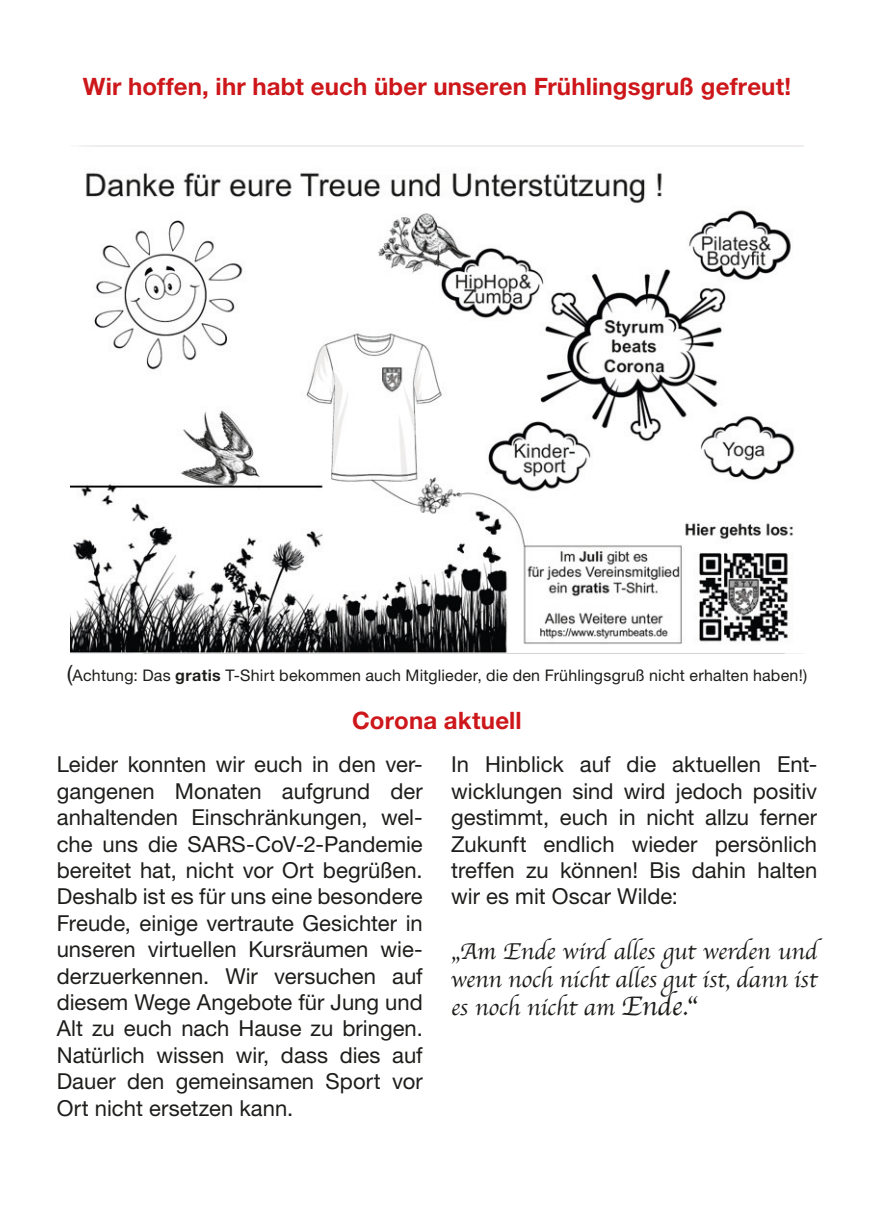
<style>
.page{position:relative;width:874px;height:1225px;background:#fff}
.page>*{position:absolute;margin:0;border:0;box-sizing:border-box;transform-origin:0 0}
.t1{font:24px/28px "Apple Chancery";letter-spacing:-.01em;color:#1d1d1b;text-align:justify}
.t2{font:700 24px "Helvetica Neue LT Std";letter-spacing:.005em;color:#cd171a}
.t3{font:22px/26.4px "Helvetica Neue LT Std";color:#1d1d1b;text-align:justify}
.t4{font:16px "Helvetica Neue LT Std";letter-spacing:.015em;color:#1d1d1b}
.s1{font-size:22px}
.s2{font-weight:700}
.s3{font-size:28px}
</style>
<div class="page">
<img style="left:71px;top:146px;width:731px;height:507px">
<p class="t2" style="left:83px;top:72px;width:709px">Wir hoffen, ihr habt euch über unseren Frühlingsgruß gefreut!</p>
<p class="t4" style="left:67px;top:665px;width:741px"><span class="s1">(</span>Achtung: Das <span class="s2">gratis</span> T-Shirt bekommen auch Mitglieder, die den Frühlingsgruß nicht erhalten haben!)</p>
<p class="t2" style="left:352px;top:706px;width:171px">Corona aktuell</p>
<p class="t3" style="left:57px;top:751px;width:367px">Leider konnten wir euch in den ver&shy;gangenen Monaten aufgrund der anhaltenden Einschränkungen, wel&shy;che uns die SARS-CoV-2-Pandemie bereitet hat, nicht vor Ort begrüßen.<br>Deshalb ist es für uns eine besondere Freude, einige vertraute Gesichter in unseren virtuellen Kursräumen wie&shy;derzuerkennen. Wir versuchen auf diesem Wege Angebote für Jung und Alt zu euch nach Hause zu bringen.<br>Natürlich wissen wir, dass dies auf Dauer den gemeinsamen Sport vor Ort nicht ersetzen kann.</p>
<p class="t3" style="left:451px;top:751px;width:367px">In Hinblick auf die aktuellen Ent&shy;wicklungen sind wird jedoch positiv gestimmt, euch in nicht allzu ferner Zukunft endlich wieder persönlich treffen zu können! Bis dahin halten wir es mit Oscar Wilde:</p>
<p class="t1" style="left:451px;top:937px;width:367px">„Am Ende wird alles gut werden und wenn noch nicht alles gut ist, dann ist es noch nicht am <span class="s3">Ende.“</span></p>
</div>
